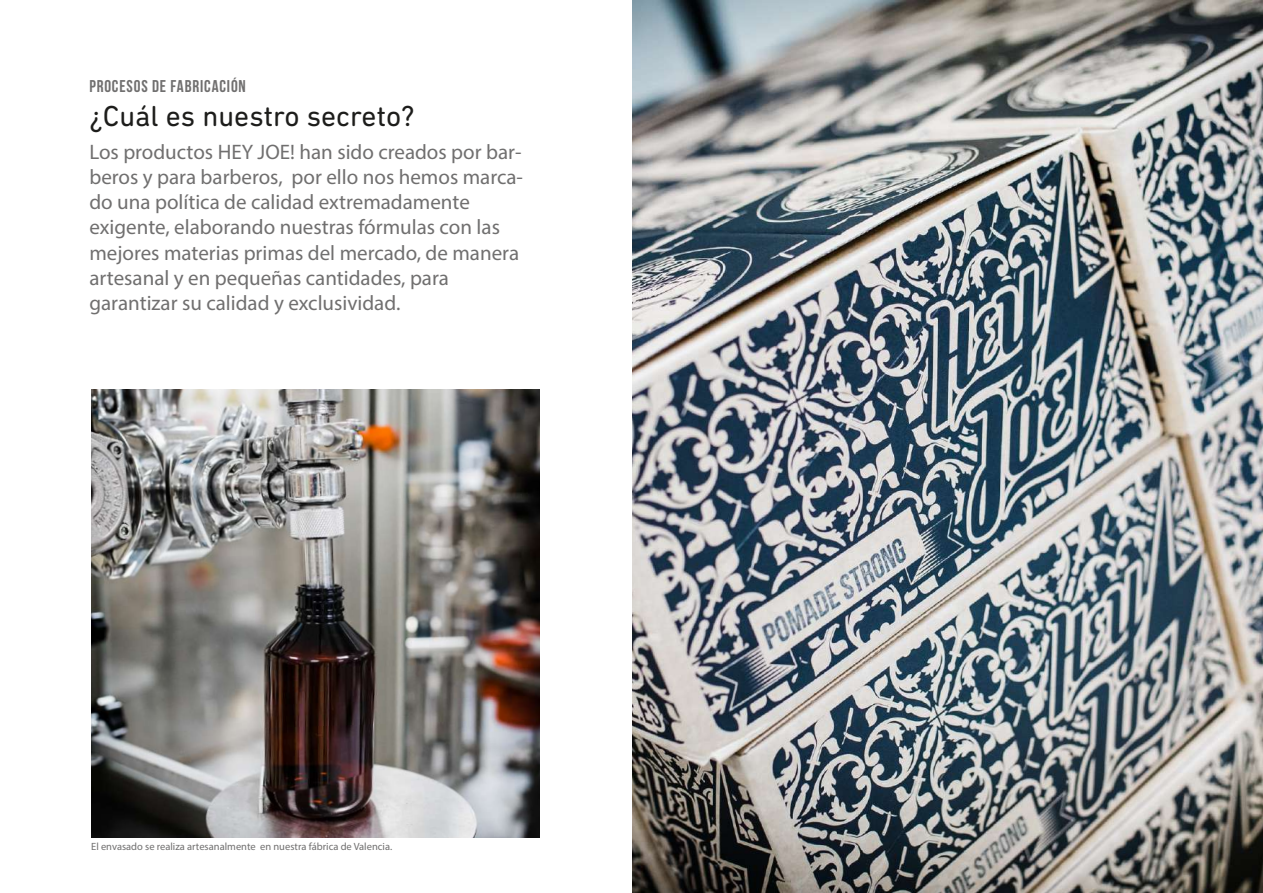
<style>
.page{position:relative;width:1263px;height:893px;background:#fff}
.page>*{position:absolute;margin:0;border:0;box-sizing:border-box;transform-origin:0 0}
.t1{font:29.4px "DIN Next Rounded LT Pro";color:#1d1d1b}
.t2{font:21px/25.2px "Myriad Pro";color:#706f6f}
.t3{font:700 17.1px "Bebas Neue";letter-spacing:.05em;color:#706f6f}
.t4{font:10.5px "Myriad Pro";color:#706f6f}
</style>
<div class="page">
<img style="left:632px;top:1px;width:631px;height:892px">
<img style="left:91px;top:389px;width:448px;height:448px">
<p class="t3" style="left:89px;top:77px;width:158px">PROCESOS DE FABRICACIÓN</p>
<h1 class="t1" style="left:89px;top:99px;width:327px">¿Cuál es nuestro secreto?</h1>
<p class="t2" style="left:89px;top:139px;width:435px">Los productos HEY JOE! han sido creados por bar&shy;beros y para barberos, por ello nos hemos marca&shy;do una política de calidad extremadamente exigente, elaborando nuestras fórmulas con las mejores materias primas del mercado, de manera artesanal y en pequeñas cantidades, para garantizar su calidad y exclusividad.</p>
<p class="t4" style="left:91px;top:840px;width:303px">El envasado se realiza artesanalmente en nuestra fábrica de Valencia.</p>
</div>
